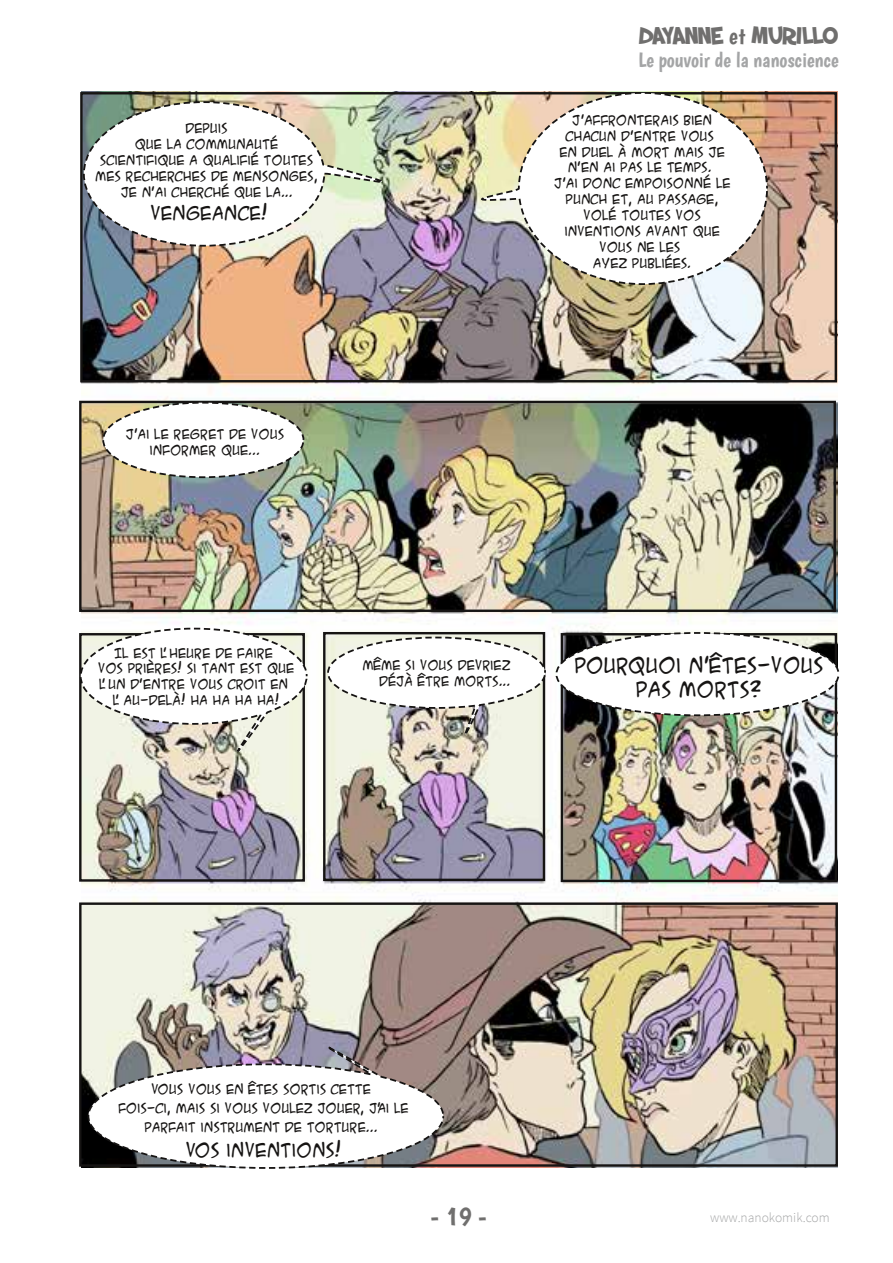
<style>
.page{position:relative;width:893px;height:1263px;background:#fff}
.page>*{position:absolute;margin:0;border:0;box-sizing:border-box;transform-origin:0 0}
.t1{font:27px "Boogaloo";color:#706f6e}
.t2{font:700 24.75px "SF Slapstick Comic";color:#706f6e}
.t3{font:21px "Boogaloo";color:#a4a5a6}
.t4{font:20.1px/24.5px "ACME Secret Agent";color:#161413;text-align:center}
.t5{font:18px "ACME Secret Agent";color:#161413}
.t6{font:300 13.5px "Source Sans Pro";color:#a4a5a6}
.t7{font:12.75px/15.9px "ACME Secret Agent";color:#161413;text-align:center}
.s1{font-family:"Boogaloo";font-weight:400;font-size:24px}
</style>
<div class="page">
<img style="left:81px;top:95px;width:756px;height:1069px">
<div style="left:80px;top:92px;width:757px;height:290px;border:2px solid #161413"></div>
<div style="left:79px;top:401px;width:757px;height:211px;border:2px solid #161413"></div>
<div style="left:79px;top:633px;width:226px;height:249px;border:2px solid #161413"></div>
<div style="left:323px;top:632px;width:222px;height:249px;border:2px solid #161413"></div>
<div style="left:561px;top:633px;width:276px;height:249px;border:2px solid #161413"></div>
<div style="left:79px;top:902px;width:759px;height:265px;border:2px solid #161413"></div>
<div style="left:556px;top:633px;width:283px;height:82px;background:#fff;border-radius:50%"></div>
<div style="left:555px;top:632px;width:284px;height:84px;border:2px dashed #161413;border-radius:50%"></div>
<img style="left:82px;top:100px;width:353px;height:147px">
<img style="left:435px;top:91px;width:334px;height:195px">
<div style="left:103px;top:403px;width:200px;height:74px;background:#fff;border-radius:50%"></div>
<div style="left:102px;top:402px;width:202px;height:76px;border:2px dashed #161413;border-radius:50%"></div>
<svg style="left:79px;top:627px;width:229px;height:171px"></svg>
<svg style="left:326px;top:636px;width:221px;height:136px"></svg>
<svg style="left:87px;top:1010px;width:358px;height:159px"></svg>
<p class="t7" style="left:95px;top:120px;width:224px">DEPUIS<br>QUE LA COMMUNAUTÉ<br>SCIENTIFIQUE A QUALIFIÉ TOUTES<br>MES RECHERCHES DE MENSONGES,<br>JE N'AI CHERCHÉ QUE LA...</p>
<h3 class="t5" style="left:150px;top:200px;width:119px">VENGEANCE!</h3>
<p class="t7" style="left:125px;top:426px;width:160px">J'AI LE REGRET DE VOUS<br>INFORMER QUE...</p>
<h2 class="t2" style="left:639px;top:19px;width:200px">DAYANNE <span class="s1">et</span> MURILLO</h2>
<h3 class="t3" style="left:638px;top:47px;width:202px">Le pouvoir de la nanoscience</h3>
<p class="t7" style="left:554px;top:112px;width:178px">J'AFFRONTERAIS BIEN<br>CHACUN D'ENTRE VOUS<br>EN DUEL À MORT MAIS JE<br>N'EN AI PAS LE TEMPS.<br>J’AI DONC EMPOISONNÉ LE<br>PUNCH ET, AU PASSAGE,<br>VOLÉ TOUTES VOS<br>INVENTIONS AVANT QUE<br>VOUS NE LES<br>AYEZ PUBLIÉES.</p>
<p class="t7" style="left:98px;top:644px;width:198px">IL EST L' HEURE DE FAIRE<br>VOS PRIÈRES! SI TANT EST QUE<br>L' UN D'ENTRE VOUS CROIT EN<br>L' AU‐DELÀ! HA HA HA HA!</p>
<p class="t7" style="left:362px;top:657px;width:149px;text-align:right">MÊME SI VOUS DEVRIEZ<br>DÉJÀ ÊTRE MORTS...</p>
<h3 class="t4" style="left:574px;top:653px;width:250px">POURQUOI N'ÊTES‐VOUS<br>PAS MORTS?</h3>
<p class="t7" style="left:118px;top:1079px;width:292px;line-height:19px">VOUS VOUS EN ÊTES SORTIS CETTE<br>FOIS‐CI, MAIS SI VOUS VOULEZ JOUER, J'AI LE<br>PARFAIT INSTRUMENT DE TORTURE...</p>
<h3 class="t5" style="left:185px;top:1136px;width:158px">VOS INVENTIONS!</h3>
<h1 class="t1" style="left:430px;top:1199px;width:58px">- 19 -</h1>
<p class="t6" style="left:710px;top:1209px;width:121px">www.nanokomik.com</p>
</div>
